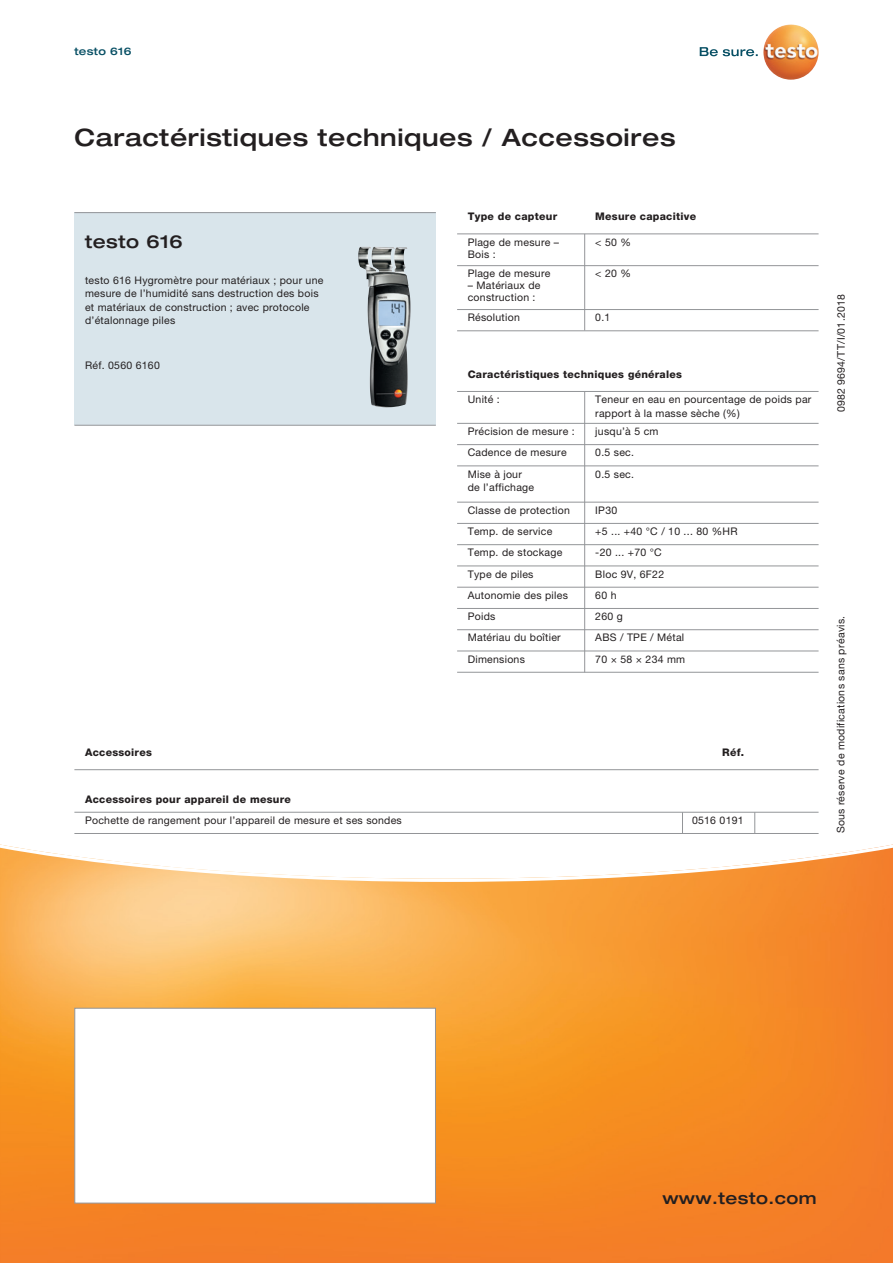
<style>
.page{position:relative;width:893px;height:1263px;background:#fff}
.page>*{position:absolute;margin:0;border:0;box-sizing:border-box;transform-origin:0 0}
.t1{font:500 expanded 24px "Helvetica Neue LTW1 G";letter-spacing:.025em;color:#231f20}
.t2{font:500 expanded 18px "Helvetica Neue LTW1 G";letter-spacing:.025em;color:#231f20}
.t3{font:500 expanded 16.5px "Helvetica Neue LTW1 G";letter-spacing:.025em;color:#231f20}
.t4{font:10.5px/13.5px "Helvetica Neue LTW1 G";letter-spacing:.025em;color:#231f20}
.t5{font:800 10.5px "Helvetica Neue LTW1 G";letter-spacing:.025em;color:#231f20}
.t6{font:500 expanded 10.5px "Helvetica Neue LTW1 G";letter-spacing:.025em;color:#074f64}
</style>
<div class="page">
<svg style="left:0;top:844px;width:893px;height:419px"></svg>
<div style="left:74px;top:213px;width:362px;height:212px;background:#d9e5eb"></div>
<hr style="left:74px;top:212px;width:362px;height:1px;background:#939598">
<hr style="left:74px;top:425px;width:362px;height:1px;background:#939598">
<img style="left:358px;top:247px;width:53px;height:160px">
<svg style="left:700px;top:47px;width:58px;height:9px"></svg>
<img style="left:763px;top:24px;width:56px;height:56px;border-radius:28px">
<div style="left:74px;top:1008px;width:362px;height:195px;background:#fff;border:1px solid #939598"></div>
<hr style="left:457px;top:391px;width:362px;height:1px;background:#939598">
<hr style="left:457px;top:423px;width:362px;height:1px;background:#939598">
<hr style="left:457px;top:444px;width:362px;height:1px;background:#939598">
<hr style="left:457px;top:465px;width:362px;height:1px;background:#939598">
<hr style="left:457px;top:502px;width:362px;height:1px;background:#939598">
<hr style="left:457px;top:523px;width:362px;height:1px;background:#939598">
<hr style="left:457px;top:544px;width:362px;height:1px;background:#939598">
<hr style="left:457px;top:565px;width:362px;height:1px;background:#939598">
<hr style="left:457px;top:587px;width:362px;height:1px;background:#939598">
<hr style="left:457px;top:608px;width:362px;height:1px;background:#939598">
<hr style="left:457px;top:629px;width:362px;height:1px;background:#939598">
<hr style="left:457px;top:651px;width:362px;height:1px;background:#939598">
<hr style="left:457px;top:672px;width:362px;height:1px;background:#939598">
<hr style="left:584px;top:391px;width:1px;height:281px;background:#939598">
<hr style="left:74px;top:769px;width:745px;height:1px;background:#939598">
<hr style="left:74px;top:833px;width:745px;height:1px;background:#939598">
<hr style="left:74px;top:812px;width:745px;height:1px;background:#939598">
<svg style="left:682px;top:813px;width:1px;height:20px"></svg>
<svg style="left:754px;top:812px;width:1px;height:21px"></svg>
<hr style="left:457px;top:233px;width:362px;height:1px;background:#939598">
<hr style="left:584px;top:234px;width:1px;height:96px;background:#939598">
<hr style="left:457px;top:265px;width:362px;height:1px;background:#939598">
<hr style="left:457px;top:309px;width:362px;height:1px;background:#939598">
<hr style="left:457px;top:330px;width:362px;height:1px;background:#939598">
<p class="t6" style="left:74px;top:44px;width:59px">testo 616</p>
<h1 class="t1" style="left:74px;top:122px;width:603px">Caractéristiques techniques / Accessoires</h1>
<h2 class="t2" style="left:85px;top:230px;width:99px">testo 616</h2>
<p class="t4" style="left:85px;top:273px;width:240px">testo 616 Hygromètre pour matériaux ; pour une mesure de l’humidité sans destruction des bois et matériaux de construction ; avec protocole d’étalonnage piles</p>
<p class="t4" style="left:85px;top:358px;width:76px">Réf. 0560 6160</p>
<p class="t5" style="left:468px;top:210px;width:91px">Type de capteur</p>
<p class="t5" style="left:595px;top:210px;width:102px">Mesure capacitive</p>
<p class="t4" style="left:468px;top:236px;width:93px;line-height:12px">Plage de mesure –<br>Bois :</p>
<p class="t4" style="left:595px;top:235px;width:37px">&lt; 50 %</p>
<p class="t4" style="left:468px;top:267px;width:84px">Plage de mesure</p>
<p class="t4" style="left:468px;top:280px;width:74px;line-height:12px">– Matériaux de construction :</p>
<p class="t4" style="left:468px;top:311px;width:54px">Résolution</p>
<p class="t4" style="left:595px;top:267px;width:37px">&lt; 20 %</p>
<p class="t4" style="left:595px;top:311px;width:17px">0.1</p>
<p class="t5" style="left:468px;top:368px;width:216px">Caractéristiques techniques générales</p>
<p class="t4" style="left:468px;top:393px;width:34px">Unité :</p>
<p class="t4" style="left:595px;top:393px;width:218px">Teneur en eau en pourcentage de poids par rapport à la masse sèche (%)</p>
<p class="t4" style="left:468px;top:446px;width:100px">Cadence de mesure</p>
<p class="t4" style="left:595px;top:446px;width:40px">0.5 sec.</p>
<p class="t4" style="left:468px;top:467px;width:68px">Mise à jour de l’affichage</p>
<p class="t4" style="left:595px;top:467px;width:40px">0.5 sec.</p>
<p class="t4" style="left:468px;top:503px;width:104px">Classe de protection</p>
<p class="t4" style="left:595px;top:503px;width:23px">IP30</p>
<p class="t4" style="left:468px;top:525px;width:86px">Temp. de service</p>
<p class="t4" style="left:595px;top:525px;width:144px">+5 ... +40 °C / 10 ... 80 %HR</p>
<p class="t4" style="left:468px;top:546px;width:96px">Temp. de stockage</p>
<p class="t4" style="left:595px;top:546px;width:68px">-20 ... +70 °C</p>
<p class="t4" style="left:468px;top:567px;width:67px">Type de piles</p>
<p class="t4" style="left:595px;top:567px;width:70px">Bloc 9V, 6F22</p>
<p class="t4" style="left:468px;top:588px;width:102px">Autonomie des piles</p>
<p class="t4" style="left:595px;top:588px;width:23px">60 h</p>
<p class="t4" style="left:468px;top:610px;width:29px">Poids</p>
<p class="t4" style="left:595px;top:610px;width:29px">260 g</p>
<p class="t4" style="left:468px;top:631px;width:95px">Matériau du boîtier</p>
<p class="t4" style="left:595px;top:631px;width:90px">ABS / TPE / Métal</p>
<p class="t4" style="left:468px;top:652px;width:59px">Dimensions</p>
<p class="t4" style="left:595px;top:652px;width:91px">70 × 58 × 234 mm</p>
<p class="t4" style="left:468px;top:424px;width:108px">Précision de mesure :</p>
<p class="t4" style="left:595px;top:424px;width:65px">jusqu’à 5 cm</p>
<p class="t5" style="left:85px;top:746px;width:68px">Accessoires</p>
<p class="t5" style="left:722px;top:746px;width:23px">Réf.</p>
<p class="t5" style="left:85px;top:793px;width:207px">Accessoires pour appareil de mesure</p>
<p class="t4" style="left:85px;top:813px;width:318px">Pochette de rangement pour l’appareil de mesure et ses sondes</p>
<p class="t4" style="left:692px;top:813px;width:53px">0516 0191</p>
<p class="t4" style="left:834px;top:412px;width:120px;rotate:-90deg">0982 9694/TT/I/01.2018</p>
<p class="t4" style="left:834px;top:833px;width:219px;rotate:-90deg">Sous réserve de modifications sans préavis.</p>
<h3 class="t3" style="left:662px;top:1187px;width:156px">www.testo.com</h3>
</div>
